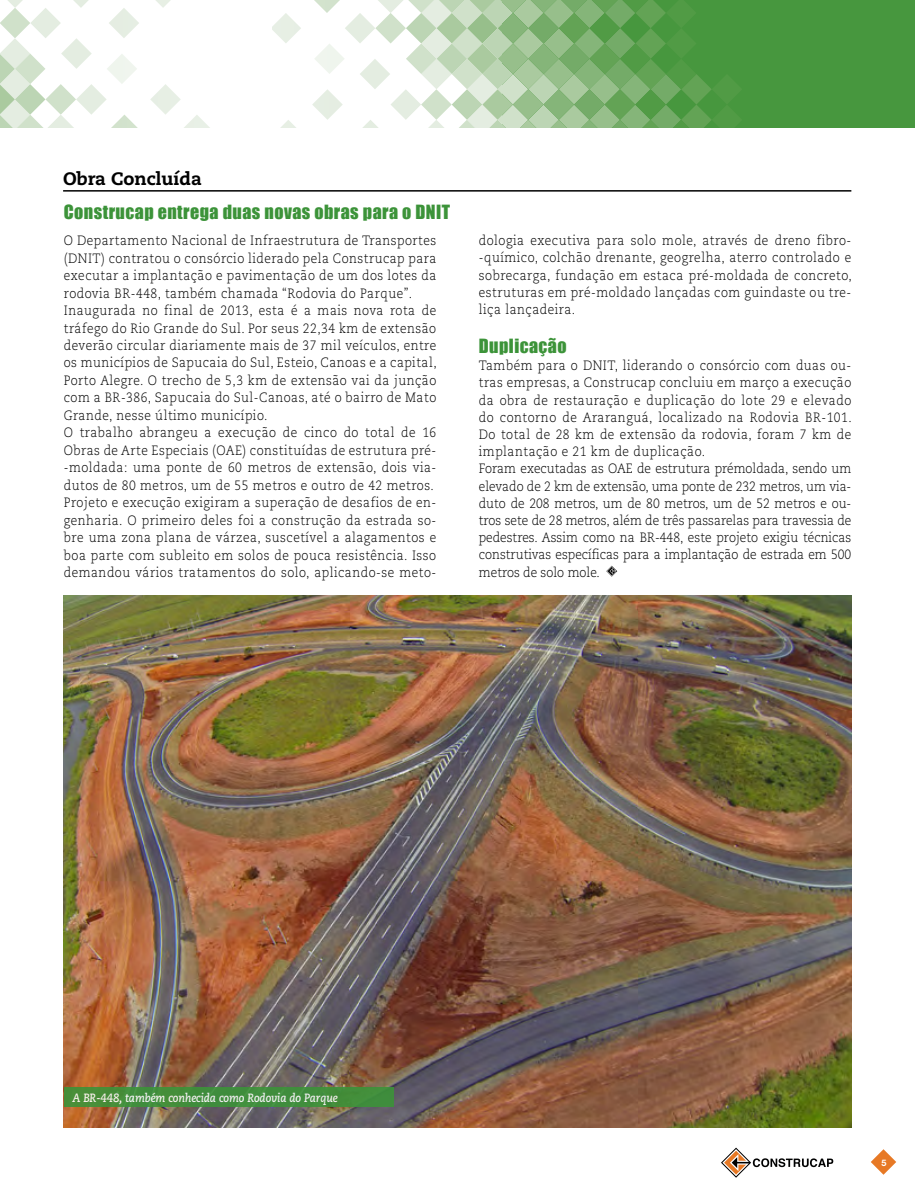
<style>
.page{position:relative;width:915px;height:1191px;background:#fff}
.page>*{position:absolute;margin:0;border:0;box-sizing:border-box;transform-origin:0 0}
.t1{font:18px "Impact";letter-spacing:.025em;color:#3c9339}
.t2{font:800 18px "Caecilia LT Std";color:#000}
.t3{font:300 13.5px/17.4px "Caecilia LT Std";letter-spacing:.04em;color:#000;scale:.9 1}
.t4{font:300 13.5px/17.2px "Caecilia LT Std";color:#000;scale:.9 1}
.t5{font:italic 700 12px "Caecilia LT Std";letter-spacing:-.01em;color:#fff;scale:.9 1}
.t6{font:700 9px "Helvetica Neue LT";color:#fff}
</style>
<div class="page">
<img style="left:64px;top:595px;width:786px;height:532px">
<svg style="left:156px;top:0;width:15px;height:8px"></svg>
<svg style="left:0;top:0;width:139px;height:128px"></svg>
<svg style="left:150px;top:84px;width:60px;height:44px"></svg>
<svg style="left:606px;top:565px;width:11px;height:11px"></svg>
<hr style="left:63px;top:190px;width:788px;height:2px;background:#000">
<div style="left:502px;top:0;width:412px;height:127px;background:#47973e"></div>
<svg style="left:272px;top:13px;width:29px;height:30px"></svg>
<svg style="left:280px;top:120px;width:16px;height:8px"></svg>
<svg style="left:312px;top:0;width:430px;height:128px"></svg>
<div style="left:64px;top:1087px;width:329px;height:19px;background:#3c9339"></div>
<svg style="left:871px;top:1149px;width:24px;height:25px"></svg>
<svg style="left:721px;top:1147px;width:112px;height:30px"></svg>
<h1 class="t2" style="left:63px;top:167px;width:140px">Obra Concluída</h1>
<h1 class="t1" style="left:64px;top:198px;width:387px">Construcap entrega duas novas obras para o DNIT</h1>
<p class="t3" style="left:64px;top:232px;width:416px">O Departamento Nacional de Infraestrutura de Transportes (DNIT) contratou o consórcio liderado pela Construcap para executar a implantação e pavimentação de um dos lotes da rodovia BR-448, também chamada “Rodovia do Parque”.<br>Inaugurada no final de 2013, esta é a mais nova rota de tráfego do Rio Grande do Sul. Por seus 22,34 km de extensão deverão circular diariamente mais de 37 mil veículos, entre os municípios de Sapucaia do Sul, Esteio, Canoas e a capital, Porto Alegre. O trecho de 5,3 km de extensão vai da junção com a BR-386, Sapucaia do Sul-Canoas, até o bairro de Mato Grande, nesse último município.<br>O trabalho abrangeu a execução de cinco do total de 16<br>Obras de Arte Especiais (OAE) constituídas de estrutura pré--moldada: uma ponte de 60 metros de extensão, dois via&shy;dutos de 80 metros, um de 55 metros e outro de 42 metros.<br>Projeto e execução exigiram a superação de desafios de en&shy;genharia. O primeiro deles foi a construção da estrada so&shy;bre uma zona plana de várzea, suscetível a alagamentos e boa parte com subleito em solos de pouca resistência. Isso demandou vários tratamentos do solo, aplicando-se meto-</p>
<p class="t3" style="left:478px;top:232px;width:415px;text-align:justify">dologia executiva para solo mole, através de dreno fibro--químico, colchão drenante, geogrelha, aterro controlado e sobrecarga, fundação em estaca pré-moldada de concreto, estruturas em pré-moldado lançadas com guindaste ou tre&shy;liça lançadeira.</p>
<h1 class="t1" style="left:478px;top:332px;width:89px">Duplicação</h1>
<p class="t4" style="left:478px;top:357px;width:416px">Também para o DNIT, liderando o consórcio com duas ou&shy;tras empresas, a Construcap concluiu em março a execução da obra de restauração e duplicação do lote 29 e elevado do contorno de Araranguá, localizado na Rodovia BR-101.<br>Do total de 28 km de extensão da rodovia, foram 7 km de implantação e 21 km de duplicação.<br>Foram executadas as OAE de estrutura prémoldada, sendo um elevado de 2 km de extensão, uma ponte de 232 metros, um via&shy;duto de 208 metros, um de 80 metros, um de 52 metros e ou&shy;tros sete de 28 metros, além de três passarelas para travessia de pedestres. Assim como na BR-448, este projeto exigiu técnicas construtivas específicas para a implantação de estrada em 500 metros de solo mole.</p>
<p class="t5" style="left:72px;top:1090px;width:296px">A BR-448, também conhecida como Rodovia do Parque</p>
<p class="t6" style="left:881px;top:1156px;width:7px">5</p>
</div>
